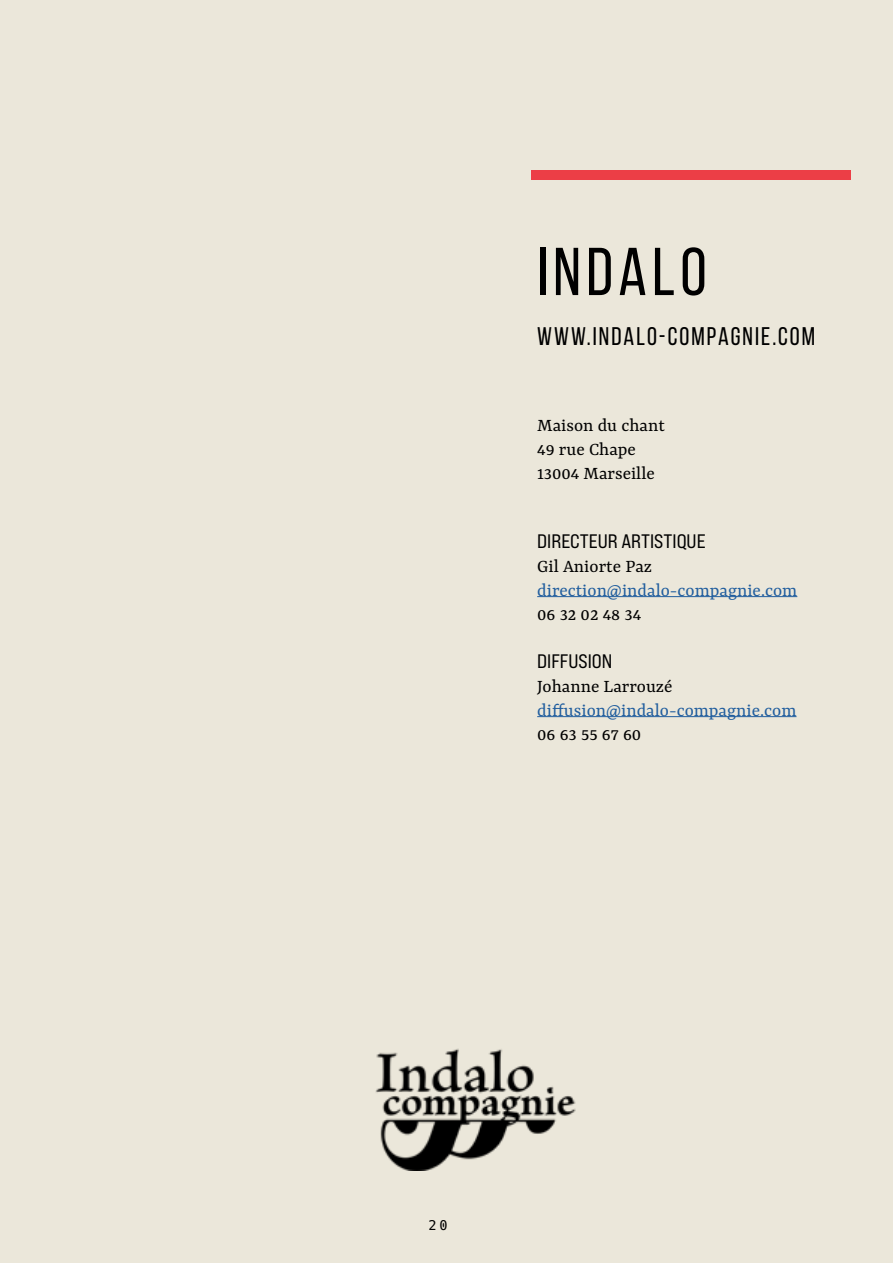
<style>
.page{position:relative;width:893px;height:1263px;background:#ebe7da}
.page>*{position:absolute;margin:0;border:0;box-sizing:border-box;transform-origin:0 0}
.t1{font:67.5px "Bebas Neue";letter-spacing:.08em;color:#000}
.t2{font:25.5px "Bebas Neue";letter-spacing:.08em;color:#000}
.t3{font:19.5px/24px "Yrsa";color:#000}
.t4{font:19.5px "Yrsa";color:#215e9e}
.t5{font:19.5px "Bebas Neue Pro Exp Rg";color:#000}
.t6{font:13.5px "Hack";color:#000}
</style>
<div class="page">
<div style="left:531px;top:170px;width:319px;height:10px;background:#ec3e46"></div>
<hr style="left:537px;top:596px;width:260px;height:1px;background:#215e9e">
<hr style="left:537px;top:716px;width:259px;height:1px;background:#215e9e">
<img style="left:376px;top:1048px;width:200px;height:122px">
<h1 class="t1" style="left:537px;top:235px;width:171px">INDALO</h1>
<h2 class="t2" style="left:537px;top:322px;width:279px">WWW.INDALO-COMPAGNIE.COM</h2>
<p class="t3" style="left:537px;top:415px;width:129px">Maison du chant<br>49 rue Chape<br>13004 Marseille</p>
<p class="t5" style="left:537px;top:529px;width:170px">DIRECTEUR ARTISTIQUE</p>
<p class="t3" style="left:537px;top:555px;width:116px">Gil Aniorte Paz</p>
<p class="t4" style="left:537px;top:578px;width:262px">direction@indalo-compagnie.com</p>
<p class="t3" style="left:537px;top:603px;width:106px">06 32 02 48 34</p>
<p class="t5" style="left:537px;top:649px;width:77px">DIFFUSION</p>
<p class="t3" style="left:537px;top:675px;width:137px">Johanne Larrouzé</p>
<p class="t4" style="left:537px;top:698px;width:261px">diffusion@indalo-compagnie.com</p>
<p class="t3" style="left:537px;top:723px;width:106px">06 63 55 67 60</p>
<p class="t6" style="left:428px;top:1216px;width:20px">20</p>
</div>
